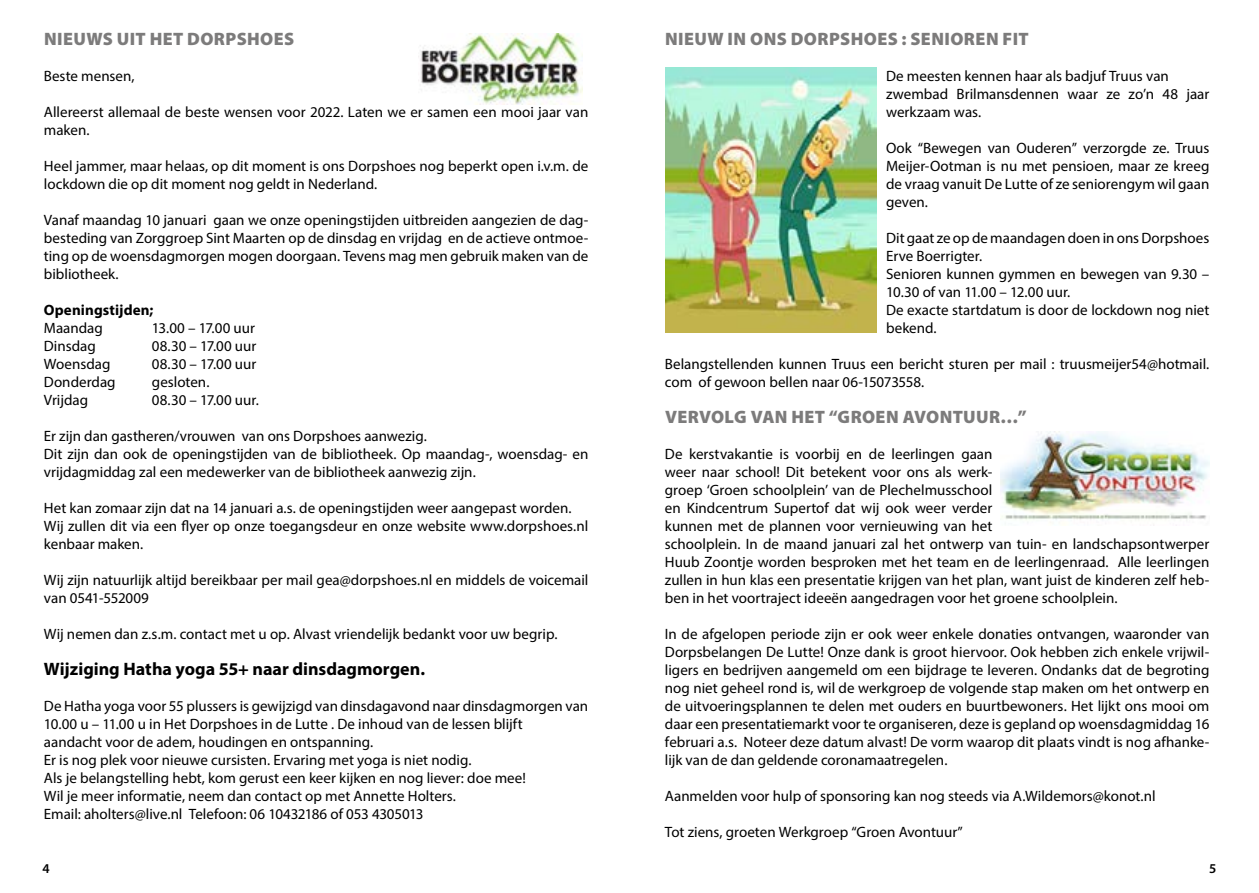
<style>
.page{position:relative;width:1259px;height:893px;background:#fff}
.page>*{position:absolute;margin:0;border:0;box-sizing:border-box;transform-origin:0 0}
.t1{font:900 18px "Myriad Pro";letter-spacing:.02em;color:#7c7b7b}
.t2{font:700 18px "Myriad Pro";color:#000}
.t3{font:15px/18px "Myriad Pro";color:#000}
.t4{font:700 15px "Myriad Pro";letter-spacing:.005em;color:#000}
.t5{font:600 13.5px "Myriad Pro";color:#000}
</style>
<div class="page">
<img style="left:418px;top:33px;width:165px;height:72px">
<img style="left:665px;top:67px;width:211px;height:266px">
<img style="left:1001px;top:431px;width:209px;height:92px">
<p class="t1" style="left:44px;top:27px;width:252px">NIEUWS UIT HET DORPSHOES</p>
<p class="t1" style="left:665px;top:27px;width:365px">NIEUW IN ONS DORPSHOES : SENIOREN FIT</p>
<p class="t3" style="left:886px;top:66px;width:325px">De meesten kennen haar als badjuf Truus van zwembad Brilmansdennen waar ze zo’n 48 jaar werkzaam was.</p>
<p class="t3" style="left:886px;top:138px;width:325px;text-align:justify">Ook “Bewegen van Ouderen” verzorgde ze. Truus Meijer-Ootman is nu met pensioen, maar ze kreeg de vraag vanuit De Lutte of ze seniorengym wil gaan geven.</p>
<p class="t3" style="left:886px;top:228px;width:325px">Dit gaat ze op de maandagen doen in ons Dorpshoes<br>Erve Boerrigter.<br>Senioren kunnen gymmen en bewegen van 9.30 –<br>10.30 of van 11.00 – 12.00 uur.<br>De exacte startdatum is door de lockdown nog niet bekend.</p>
<p class="t3" style="left:665px;top:354px;width:546px">Belangstellenden kunnen Truus een bericht sturen per mail : truusmeijer54@hotmail. com of gewoon bellen naar 06-15073558.</p>
<p class="t1" style="left:665px;top:405px;width:363px">VERVOLG VAN HET “GROEN AVONTUUR…”</p>
<p class="t3" style="left:665px;top:444px;width:546px">De kerstvakantie is voorbij en de leerlingen gaan<br>weer naar school! Dit betekent voor ons als werk-<br>groep ‘Groen schoolplein’ van de Plechelmusschool<br>en Kindcentrum Supertof dat wij ook weer verder<br>kunnen met de plannen voor vernieuwing van het<br>schoolplein. In de maand januari zal het ontwerp van tuin- en landschapsontwerper Huub Zoontje worden besproken met het team en de leerlingenraad. Alle leerlingen zullen in hun klas een presentatie krijgen van het plan, want juist de kinderen zelf heb&shy;ben in het voortraject ideeën aangedragen voor het groene schoolplein.</p>
<p class="t3" style="left:665px;top:624px;width:546px;text-align:justify">In de afgelopen periode zijn er ook weer enkele donaties ontvangen, waaronder van Dorpsbelangen De Lutte! Onze dank is groot hiervoor. Ook hebben zich enkele vrijwil&shy;ligers en bedrijven aangemeld om een bijdrage te leveren. Ondanks dat de begroting nog niet geheel rond is, wil de werkgroep de volgende stap maken om het ontwerp en de uitvoeringsplannen te delen met ouders en buurtbewoners. Het lijkt ons mooi om daar een presentatiemarkt voor te organiseren, deze is gepland op woensdagmiddag 16 februari a.s. Noteer deze datum alvast! De vorm waarop dit plaats vindt is nog afhanke&shy;lijk van de dan geldende coronamaatregelen.</p>
<p class="t3" style="left:665px;top:786px;width:492px">Aanmelden voor hulp of sponsoring kan nog steeds via A.Wildemors@konot.nl</p>
<p class="t3" style="left:665px;top:822px;width:299px">Tot ziens, groeten Werkgroep “Groen Avontuur”</p>
<p class="t3" style="left:44px;top:66px;width:92px">Beste mensen,</p>
<p class="t3" style="left:44px;top:102px;width:546px">Allereerst allemaal de beste wensen voor 2022. Laten we er samen een mooi jaar van maken.</p>
<p class="t3" style="left:44px;top:156px;width:546px">Heel jammer, maar helaas, op dit moment is ons Dorpshoes nog beperkt open i.v.m. de lockdown die op dit moment nog geldt in Nederland.</p>
<p class="t3" style="left:44px;top:210px;width:546px;text-align:justify">Vanaf maandag 10 januari gaan we onze openingstijden uitbreiden aangezien de dag&shy;besteding van Zorggroep Sint Maarten op de dinsdag en vrijdag en de actieve ontmoe&shy;ting op de woensdagmorgen mogen doorgaan. Tevens mag men gebruik maken van de bibliotheek.</p>
<p class="t4" style="left:44px;top:300px;width:111px">Openingstijden;</p>
<p class="t3" style="left:44px;top:318px;width:60px">Maandag</p>
<p class="t3" style="left:152px;top:318px;width:104px">13.00 – 17.00 uur</p>
<p class="t3" style="left:44px;top:336px;width:53px">Dinsdag</p>
<p class="t3" style="left:152px;top:336px;width:106px">08.30 – 17.00 uur</p>
<p class="t3" style="left:44px;top:354px;width:68px">Woensdag</p>
<p class="t3" style="left:152px;top:354px;width:106px">08.30 – 17.00 uur</p>
<p class="t3" style="left:44px;top:372px;width:73px">Donderdag</p>
<p class="t3" style="left:152px;top:372px;width:59px">gesloten.</p>
<p class="t3" style="left:44px;top:390px;width:46px">Vrijdag</p>
<p class="t3" style="left:152px;top:390px;width:108px">08.30 – 17.00 uur.</p>
<p class="t3" style="left:44px;top:426px;width:546px">Er zijn dan gastheren/vrouwen van ons Dorpshoes aanwezig.<br>Dit zijn dan ook de openingstijden van de bibliotheek. Op maandag-, woensdag- en vrijdagmiddag zal een medewerker van de bibliotheek aanwezig zijn.</p>
<p class="t3" style="left:44px;top:498px;width:546px">Het kan zomaar zijn dat na 14 januari a.s. de openingstijden weer aangepast worden.<br>Wij zullen dit via een flyer op onze toegangsdeur en onze website www.dorpshoes.nl kenbaar maken.</p>
<p class="t3" style="left:44px;top:570px;width:546px">Wij zijn natuurlijk altijd bereikbaar per mail gea@dorpshoes.nl en middels de voicemail van 0541-552009</p>
<p class="t3" style="left:44px;top:624px;width:515px">Wij nemen dan z.s.m. contact met u op. Alvast vriendelijk bedankt voor uw begrip.</p>
<p class="t2" style="left:44px;top:657px;width:383px">Wijziging Hatha yoga 55+ naar dinsdagmorgen.</p>
<p class="t3" style="left:44px;top:696px;width:546px">De Hatha yoga voor 55 plussers is gewijzigd van dinsdagavond naar dinsdagmorgen van 10.00 u – 11.00 u in Het Dorpshoes in de Lutte . De inhoud van de lessen blijft<br>aandacht voor de adem, houdingen en ontspanning.<br>Er is nog plek voor nieuwe cursisten. Ervaring met yoga is niet nodig.<br>Als je belangstelling hebt, kom gerust een keer kijken en nog liever: doe mee!<br>Wil je meer informatie, neem dan contact op met Annette Holters.<br>Email: aholters@live.nl Telefoon: 06 10432186 of 053 4305013</p>
<p class="t5" style="left:43px;top:860px;width:9px">4</p>
<p class="t5" style="left:1209px;top:860px;width:9px">5</p>
</div>
